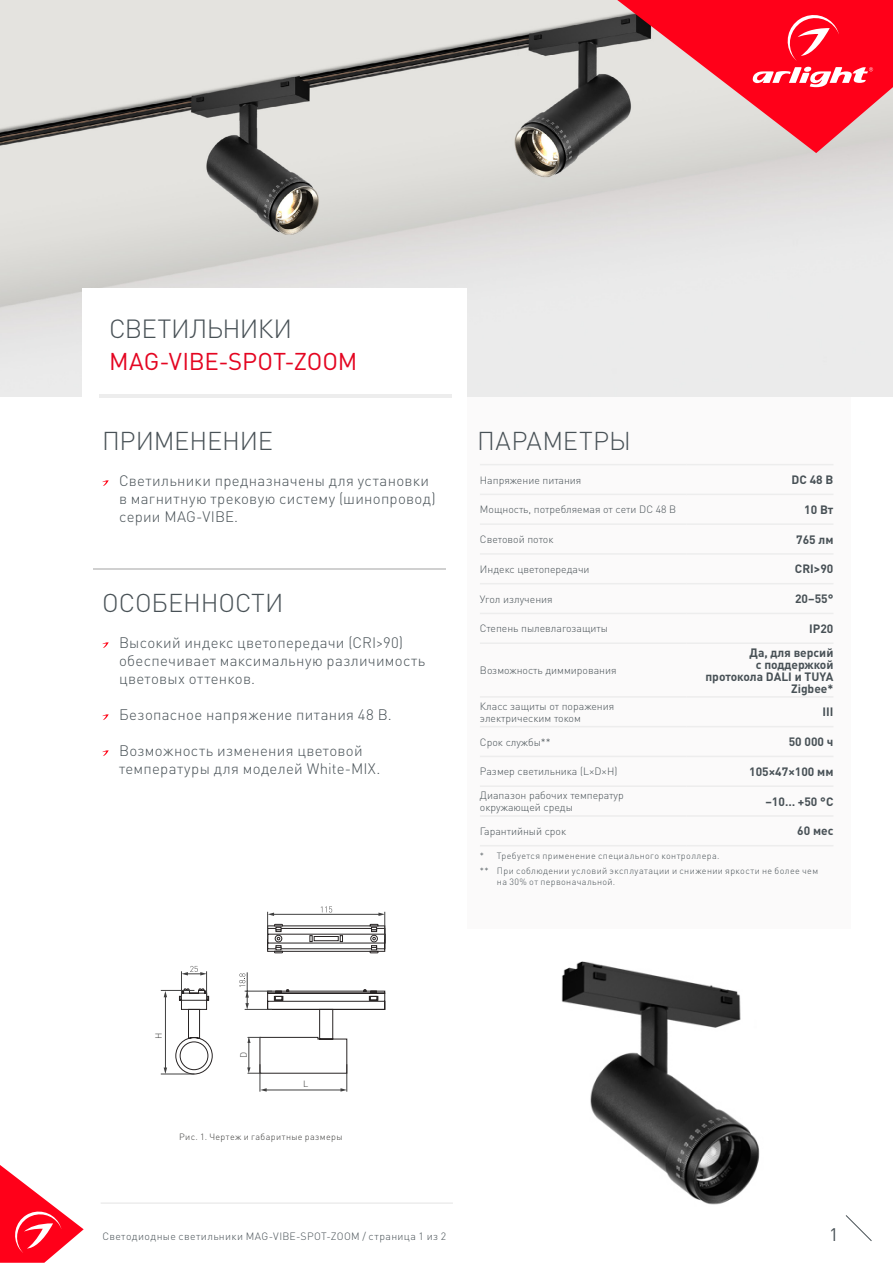
<style>
.page{position:relative;width:893px;height:1263px;background:#fff}
.page>*{position:absolute;margin:0;border:0;box-sizing:border-box;transform-origin:0 0}
.t1{font:300 25.95px "DIN Pro";letter-spacing:-.025em;color:#485156}
.t2{font:300 25.5px "DIN Pro";letter-spacing:-.005em;color:#485156}
.t3{font:300 25.5px "DIN Pro";letter-spacing:.015em;color:#485156}
.t4{font:24px "DIN Pro";letter-spacing:-.005em;color:#e40521}
.t5{font:18px "DIN Pro";color:#485156}
.t6{font:300 15px/18px "DIN Pro";letter-spacing:.02em;color:#485156}
.t7{font:700 12px/12px "DIN Pro";color:#485156;text-align:right}
.t8{font:300 10.5px/12px "DIN Pro";color:#485156}
.t9{font:300 10.5px "DIN Pro";letter-spacing:.035em;color:#485156}
.t10{font:300 9px/14.7px "DIN Pro";letter-spacing:.04em;color:#485156}
.t11{font:300 9px "DIN Pro";letter-spacing:.04em;color:#3c3c3b}
</style>
<div class="page">
<svg style="left:845px;top:1215px;width:27px;height:26px"></svg>
<hr style="left:101px;top:1203px;width:352px;height:1px;background:#e3e3e3">
<img style="left:0;top:0;width:893px;height:396px">
<div style="left:467px;top:397px;width:383px;height:531px;background:#fbfafa"></div>
<hr style="left:480px;top:464px;width:206px;height:1px;background:#ededed">
<hr style="left:686px;top:464px;width:147px;height:1px;background:#ededed">
<hr style="left:480px;top:494px;width:206px;height:1px;background:#ededed">
<hr style="left:686px;top:494px;width:147px;height:1px;background:#ededed">
<hr style="left:480px;top:583px;width:206px;height:1px;background:#ededed">
<hr style="left:686px;top:583px;width:147px;height:1px;background:#ededed">
<hr style="left:480px;top:696px;width:206px;height:2px;background:#ededed">
<hr style="left:686px;top:696px;width:147px;height:2px;background:#ededed">
<hr style="left:480px;top:726px;width:206px;height:1px;background:#ededed">
<hr style="left:686px;top:726px;width:147px;height:1px;background:#ededed">
<hr style="left:480px;top:756px;width:206px;height:1px;background:#ededed">
<hr style="left:686px;top:756px;width:147px;height:1px;background:#ededed">
<hr style="left:480px;top:785px;width:206px;height:2px;background:#ededed">
<hr style="left:686px;top:785px;width:147px;height:2px;background:#ededed">
<hr style="left:480px;top:815px;width:206px;height:2px;background:#ededed">
<hr style="left:686px;top:815px;width:147px;height:2px;background:#ededed">
<hr style="left:480px;top:845px;width:206px;height:1px;background:#ededed">
<hr style="left:686px;top:845px;width:147px;height:1px;background:#ededed">
<hr style="left:480px;top:523px;width:206px;height:2px;background:#ededed">
<hr style="left:686px;top:523px;width:147px;height:2px;background:#ededed">
<hr style="left:480px;top:553px;width:206px;height:2px;background:#ededed">
<hr style="left:686px;top:553px;width:147px;height:2px;background:#ededed">
<hr style="left:480px;top:613px;width:206px;height:1px;background:#ededed">
<hr style="left:686px;top:613px;width:147px;height:1px;background:#ededed">
<hr style="left:480px;top:642px;width:206px;height:2px;background:#ededed">
<hr style="left:686px;top:642px;width:147px;height:2px;background:#ededed">
<div style="left:82px;top:288px;width:384px;height:117px;background:#fff"></div>
<svg style="left:102px;top:480px;width:7px;height:6px"></svg>
<svg style="left:102px;top:642px;width:7px;height:6px"></svg>
<svg style="left:102px;top:714px;width:7px;height:6px"></svg>
<svg style="left:102px;top:750px;width:7px;height:6px"></svg>
<hr style="left:99px;top:394px;width:352px;height:3px;background:#ededed">
<hr style="left:94px;top:568px;width:352px;height:1px;background:#d0d0d0">
<hr style="left:165px;top:994px;width:1px;height:78px;background:#404040">
<hr style="left:161px;top:1074px;width:33px;height:1px;background:#404040">
<svg style="left:162px;top:1067px;width:6px;height:7px"></svg>
<svg style="left:163px;top:991px;width:4px;height:6px"></svg>
<hr style="left:161px;top:990px;width:33px;height:1px;background:#404040">
<svg style="left:175px;top:906px;width:210px;height:186px"></svg>
<img style="left:561px;top:961px;width:199px;height:244px">
<svg style="left:617px;top:0;width:276px;height:153px;background:#ec616d"></svg>
<svg style="left:0;top:1165px;width:84px;height:98px"></svg>
<h1 class="t1" style="left:109px;top:311px;width:185px">СВЕТИЛЬНИКИ</h1>
<h3 class="t4" style="left:109px;top:345px;width:250px">MAG-VIBE-SPOT-ZOOM</h3>
<h2 class="t2" style="left:102px;top:423px;width:172px">ПРИМЕНЕНИЕ</h2>
<h3 class="t6" style="left:119px;top:471px;width:318px">Светильники предназначены для установки в магнитную трековую систему (шинопровод) серии MAG-VIBE.</h3>
<h2 class="t2" style="left:102px;top:585px;width:183px">ОСОБЕННОСТИ</h2>
<h3 class="t6" style="left:119px;top:633px;width:308px">Высокий индекс цветопередачи (CRI&gt;90) обеспечивает максимальную различимость цветовых оттенков.</h3>
<h3 class="t6" style="left:119px;top:705px;width:274px">Безопасное напряжение питания 48 В.</h3>
<h3 class="t6" style="left:119px;top:741px;width:263px">Возможность изменения цветовой температуры для моделей White-MIX.</h3>
<h2 class="t3" style="left:477px;top:423px;width:155px">ПАРАМЕТРЫ</h2>
<p class="t8" style="left:480px;top:473px;width:103px">Напряжение питания</p>
<p class="t7" style="left:792px;top:473px;width:43px">DC 48 В</p>
<p class="t8" style="left:480px;top:503px;width:198px">Мощность, потребляемая от сети DC 48 В</p>
<p class="t7" style="left:804px;top:503px;width:31px">10 Вт</p>
<p class="t8" style="left:480px;top:533px;width:75px">Световой поток</p>
<p class="t7" style="left:796px;top:533px;width:39px">765 лм</p>
<p class="t8" style="left:480px;top:563px;width:111px">Индекс цветопередачи</p>
<p class="t7" style="left:795px;top:562px;width:40px">CRI&gt;90</p>
<p class="t8" style="left:480px;top:592px;width:74px">Угол излучения</p>
<p class="t7" style="left:795px;top:592px;width:40px">20–55°</p>
<p class="t8" style="left:480px;top:622px;width:130px">Степень пылевлагозащиты</p>
<p class="t7" style="left:809px;top:622px;width:26px">IP20</p>
<p class="t8" style="left:480px;top:664px;width:138px">Возможность диммирования</p>
<p class="t7" style="left:705px;top:646px;width:130px">Да, для версий<br>с поддержкой протокола DALI и TUYA<br>Zigbee*</p>
<p class="t8" style="left:480px;top:699px;width:136px">Класс защиты от поражения электрическим током</p>
<p class="t7" style="left:822px;top:705px;width:12px">III</p>
<p class="t8" style="left:480px;top:735px;width:72px">Срок службы**</p>
<p class="t7" style="left:789px;top:735px;width:46px">50 000 ч</p>
<p class="t8" style="left:480px;top:765px;width:139px">Размер светильника (L×D×H)</p>
<p class="t7" style="left:749px;top:765px;width:86px">105×47×100 мм</p>
<p class="t8" style="left:480px;top:789px;width:145px">Диапазон рабочих температур окружающей среды</p>
<p class="t7" style="left:765px;top:795px;width:69px">−10… +50 °С</p>
<p class="t8" style="left:480px;top:825px;width:88px">Гарантийный срок</p>
<p class="t7" style="left:797px;top:825px;width:38px">60 меc</p>
<p class="t10" style="left:480px;top:848px;width:340px">* Требуется применение специального контроллера.<br>** При соблюдении условий эксплуатации и снижении яркости не более чем</p>
<p class="t10" style="left:497px;top:874px;width:120px">на 30% от первоначальной.</p>
<p class="t11" style="left:152px;top:1039px;width:8px;rotate:-90deg">H</p>
<p class="t11" style="left:238px;top:1058px;width:8px;rotate:-90deg">D</p>
<p class="t11" style="left:303px;top:1078px;width:7px">L</p>
<p class="t11" style="left:179px;top:1131px;width:165px">Рис. 1. Чертеж и габаритные размеры</p>
<p class="t9" style="left:102px;top:1229px;width:345px">Светодиодные светильники MAG-VIBE-SPOT-ZOOM / страница 1 из 2</p>
<h3 class="t5" style="left:829px;top:1222px;width:11px">1</h3>
</div>
